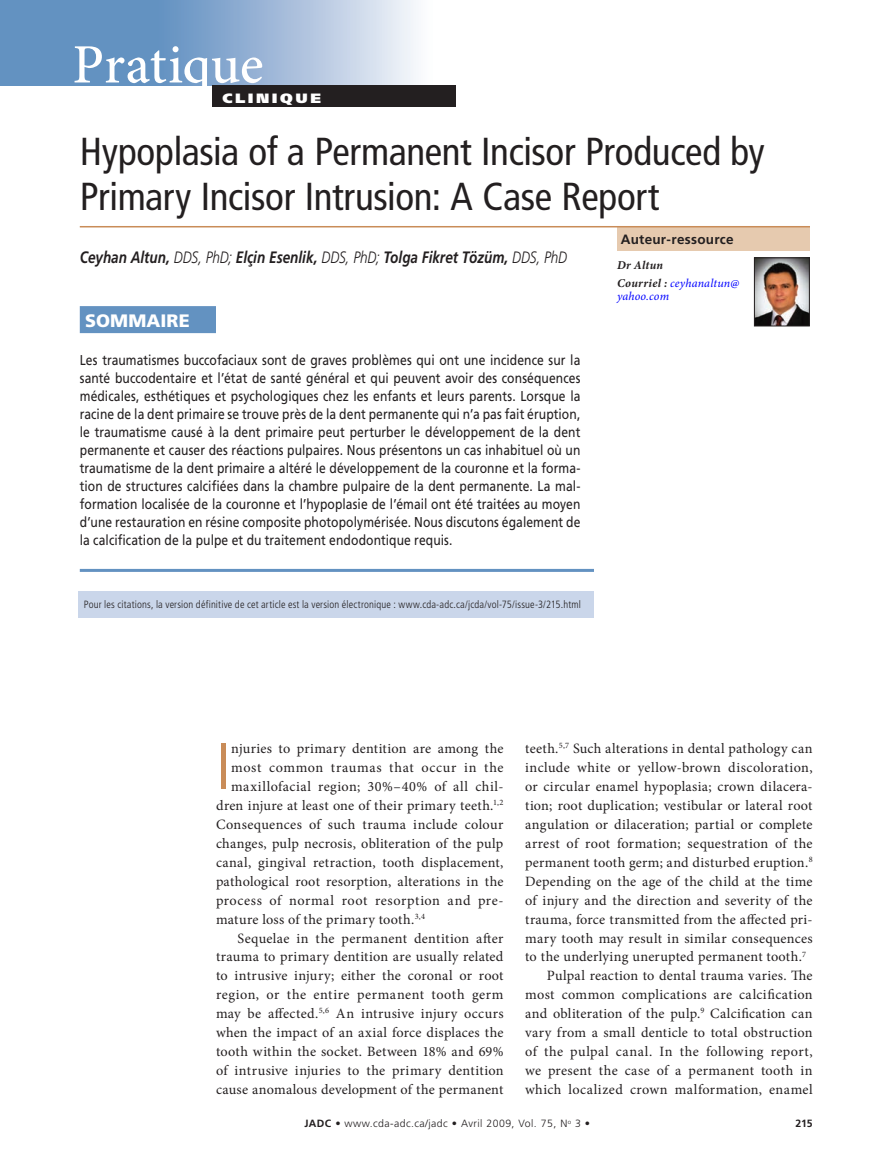
<style>
.page{position:relative;width:891px;height:1175px;background:#fff}
.page>*{position:absolute;margin:0;border:0;box-sizing:border-box;transform-origin:0 0}
.t1{font:300 condensed 65.85px "Frutiger LT Std";color:#c98c58}
.t2{font:500 55.5px "Minion Pro";letter-spacing:-.005em;color:#fff}
.t3{font:condensed 39px/45px "Frutiger LT Std";letter-spacing:-.01em;color:#231f20}
.t4{font:900 18px "Frutiger LT Std";letter-spacing:.005em;color:#fff}
.t5{font:italic 700 16.5px "Frutiger LT Std";color:#231f20;scale:.82 1}
.t6{font:14.25px "Minion Pro";letter-spacing:.02em;color:#231f20}
.t7{font:14.25px/18px "Frutiger LT Std";letter-spacing:.005em;color:#231f20;text-align:justify;scale:.85 1}
.t8{font:14.25px "Minion Pro";letter-spacing:.045em;color:#231f20}
.t9{font:700 13.5px "Frutiger LT Std";letter-spacing:.02em;color:#231f20}
.t10{font:900 13.5px "Frutiger LT Std";letter-spacing:.165em;color:#fff;scale:1.15 1}
.t11{font:italic 700 12px/17.9px "Minion Pro";letter-spacing:.025em;color:#231f20}
.t12{font:italic 12px "Minion Pro";letter-spacing:.015em;color:#00f}
.t13{font:300 condensed 10.5px "Frutiger LT Std";letter-spacing:.015em;color:#231f20}
.t14{font:300 10.5px "Frutiger LT Std";letter-spacing:.04em;color:#231f20}
.t15{font:700 10.5px "Frutiger LT Std";color:#231f20}
.s1{font-weight:300}
.s2{font-weight:400;color:#00f}
.s3{font-weight:700}
</style>
<div class="page">
<div style="left:617px;top:227px;width:193px;height:24px;background:#e6caaf"></div>
<div style="left:0;top:0;width:397px;height:86px;background:#6392c1"></div>
<div style="left:158px;top:0;width:274px;height:85px;background:linear-gradient(to right,#5f8dc0,#faf9fc)"></div>
<div style="left:212px;top:86px;width:244px;height:21px;background:#231f20"></div>
<img style="left:756px;top:259px;width:52px;height:65px">
<div style="left:754px;top:257px;width:56px;height:69px;border:1px solid #231f20"></div>
<hr style="left:80px;top:226px;width:730px;height:1px;background:#c98c58">
<div style="left:80px;top:306px;width:136px;height:27px;background:#6392c1"></div>
<hr style="left:80px;top:569px;width:514px;height:3px;background:#6392c1">
<div style="left:78px;top:591px;width:516px;height:26px;background:#cad6ea"></div>
<h2 class="t2" style="left:72px;top:32px;width:193px">Pratique</h2>
<p class="t10" style="left:222px;top:90px;width:87px">CLINIQUE</p>
<h3 class="t3" style="left:80px;top:129px;width:686px">Hypoplasia of a Permanent Incisor Produced by<br>Primary Incisor Intrusion: A Case Report</h3>
<p class="t5" style="left:80px;top:247px;width:596px">Ceyhan Altun, <span class="s1">DDS, PhD;</span> Elçin Esenlik, <span class="s1">DDS, PhD;</span> Tolga Fikret Tözüm, <span class="s1">DDS, PhD</span></p>
<p class="t9" style="left:621px;top:232px;width:114px">Auteur-ressource</p>
<p class="t11" style="left:617px;top:256px;width:124px">Dr Altun<br>Courriel : <span class="s2">ceyhanaltun@</span></p>
<p class="t12" style="left:617px;top:288px;width:54px">yahoo.com</p>
<p class="t4" style="left:85px;top:310px;width:106px">SOMMAIRE</p>
<p class="t7" style="left:80px;top:351px;width:591px">Les traumatismes buccofaciaux sont de graves problèmes qui ont une incidence sur la santé buccodentaire et l’état de santé général et qui peuvent avoir des conséquences médicales, esthétiques et psychologiques chez les enfants et leurs parents. Lorsque la racine de la dent primaire se trouve près de la dent permanente qui n’a pas fait éruption, le traumatisme causé à la dent primaire peut perturber le développement de la dent permanente et causer des réactions pulpaires. Nous présentons un cas inhabituel où un traumatisme de la dent primaire a altéré le développement de la couronne et la forma&shy;tion de structures calcifiées dans la chambre pulpaire de la dent permanente. La mal&shy;formation localisée de la couronne et l’hypoplasie de l’émail ont été traitées au moyen d’une restauration en résine composite photopolymérisée. Nous discutons également de la calcification de la pulpe et du traitement endodontique requis.</p>
<p class="t13" style="left:84px;top:598px;width:499px">Pour les citations, la version définitive de cet article est la version électronique : www.cda-adc.ca/jcda/vol-75/issue-3/215.html</p>
<h1 class="t1" style="left:216px;top:729px;width:16px">I</h1>
<p class="t6" style="left:231px;top:739px;width:274px">njuries to primary dentition are among the</p>
<p class="t8" style="left:231px;top:758px;width:274px">most common traumas that occur in the</p>
<p class="t6" style="left:231px;top:777px;width:274px">maxillofacial region; 30%–40% of all chil-</p>
<p class="t6" style="left:216px;top:796px;width:289px">dren injure at least one of their primary teeth.<sup>1,2</sup></p>
<p class="t6" style="left:216px;top:814px;width:289px">Consequences of such trauma include colour</p>
<p class="t6" style="left:216px;top:833px;width:289px">changes, pulp necrosis, obliteration of the pulp</p>
<p class="t6" style="left:216px;top:852px;width:289px">canal, gingival retraction, tooth displacement,</p>
<p class="t6" style="left:216px;top:871px;width:289px">pathological root resorption, alterations in the</p>
<p class="t6" style="left:216px;top:890px;width:289px">process of normal root resorption and pre-</p>
<p class="t6" style="left:216px;top:909px;width:211px">mature loss of the primary tooth.<sup>3,4</sup></p>
<p class="t6" style="left:238px;top:928px;width:267px">Sequelae in the permanent dentition after</p>
<p class="t6" style="left:216px;top:947px;width:289px">trauma to primary dentition are usually related</p>
<p class="t6" style="left:216px;top:966px;width:289px">to intrusive injury; either the coronal or root</p>
<p class="t6" style="left:216px;top:985px;width:289px">region, or the entire permanent tooth germ</p>
<p class="t6" style="left:216px;top:1004px;width:289px">may be affected.<sup>5,6</sup> An intrusive injury occurs</p>
<p class="t6" style="left:216px;top:1023px;width:289px">when the impact of an axial force displaces the</p>
<p class="t6" style="left:216px;top:1042px;width:289px">tooth within the socket. Between 18% and 69%</p>
<p class="t6" style="left:216px;top:1060px;width:289px">of intrusive injuries to the primary dentition</p>
<p class="t6" style="left:216px;top:1079px;width:289px">cause anomalous development of the permanent</p>
<p class="t6" style="left:525px;top:739px;width:289px">teeth.<sup>5,7</sup> Such alterations in dental pathology can</p>
<p class="t6" style="left:525px;top:758px;width:289px">include white or yellow-brown discoloration,</p>
<p class="t6" style="left:525px;top:777px;width:289px">or circular enamel hypoplasia; crown dilacera-</p>
<p class="t6" style="left:525px;top:796px;width:289px">tion; root duplication; vestibular or lateral root</p>
<p class="t6" style="left:525px;top:814px;width:289px">angulation or dilaceration; partial or complete</p>
<p class="t6" style="left:525px;top:833px;width:289px">arrest of root formation; sequestration of the</p>
<p class="t6" style="left:525px;top:852px;width:289px">permanent tooth germ; and disturbed eruption.<sup>8</sup></p>
<p class="t6" style="left:525px;top:871px;width:289px">Depending on the age of the child at the time</p>
<p class="t6" style="left:525px;top:890px;width:289px">of injury and the direction and severity of the</p>
<p class="t6" style="left:525px;top:909px;width:289px">trauma, force transmitted from the affected pri-</p>
<p class="t6" style="left:525px;top:928px;width:289px">mary tooth may result in similar consequences</p>
<p class="t6" style="left:525px;top:947px;width:282px">to the underlying unerupted permanent tooth.<sup>7</sup></p>
<p class="t6" style="left:547px;top:966px;width:267px">Pulpal reaction to dental trauma varies. The</p>
<p class="t6" style="left:525px;top:985px;width:289px">most common complications are calcification</p>
<p class="t6" style="left:525px;top:1004px;width:289px">and obliteration of the pulp.<sup>9</sup> Calcification can</p>
<p class="t6" style="left:525px;top:1023px;width:289px">vary from a small denticle to total obstruction</p>
<p class="t6" style="left:525px;top:1042px;width:289px">of the pulpal canal. In the following report,</p>
<p class="t6" style="left:525px;top:1060px;width:289px">we present the case of a permanent tooth in</p>
<p class="t6" style="left:525px;top:1079px;width:289px">which localized crown malformation, enamel</p>
<p class="t14" style="left:304px;top:1117px;width:287px"><span class="s3">JADC •</span> www.cda-adc.ca/jadc • Avril 2009, Vol. 75, N<sup>o</sup> 3 •</p>
<p class="t15" style="left:795px;top:1117px;width:19px">215</p>
</div>
